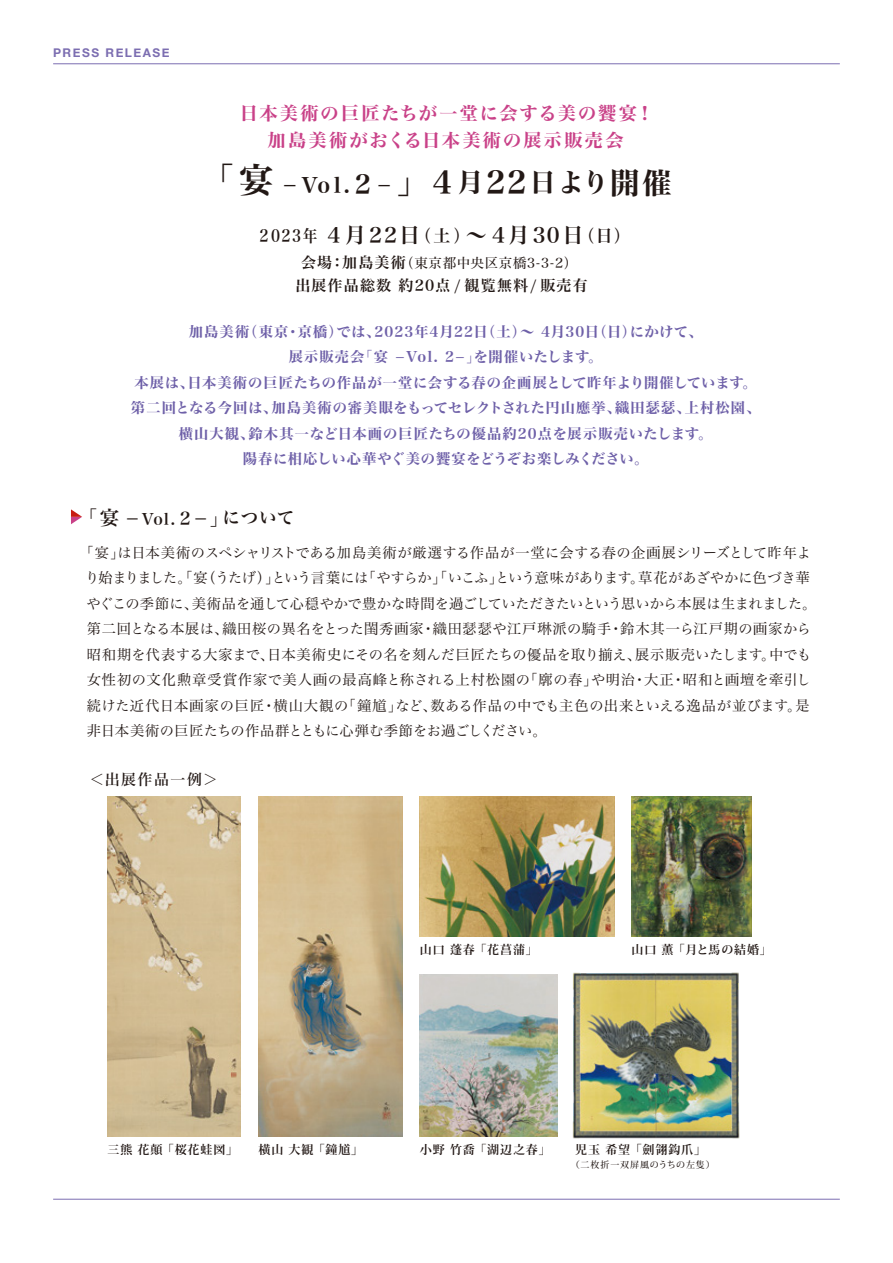
<style>
.page{position:relative;width:893px;height:1263px;background:#fff}
.page>*{position:absolute;margin:0;border:0;box-sizing:border-box;transform-origin:0 0}
.t1{font:20.7px "Hira Min Std W7";color:#221815}
.t2{font:19.5px "Hira Min Std W6";color:#221815}
.t3{font:18.15px/27px "Hira Min Std W7";letter-spacing:.115em;color:#c94188;text-align:center}
.t4{font:16.8px "Hira Min Std W6";letter-spacing:.11em;color:#221815;scale:.88 1}
.t5{font:15px "Hira Min Std W6";letter-spacing:.08em;color:#221815}
.t6{font:15px "Hira Min Std W5";letter-spacing:.1em;color:#221815}
.t7{font:14.25px/25.5px "Hira Min Std W3";letter-spacing:.01em;color:#221815}
.t8{font:14.25px/25.5px "Hira Min Std W7";letter-spacing:.055em;color:#6e60a8;text-align:center}
.t9{font:13.5px "Hira Min Std W4";letter-spacing:.05em;color:#221815}
.t10{font:700 12px "Koz Min Pr 6 N";letter-spacing:.08em;color:#221815}
.t11{font:700 12px "Helvetica Neue";letter-spacing:.125em;color:#7c6eb1}
.t12{font:500 9px "Koz Min Pr 6 N";letter-spacing:.1em;color:#221815}
.s1{font-size:34.5px}
.s2{font-size:25.8px}
.s3{font-size:31.05px}
.s4{font-size:29.25px}
.s5{font-size:21px}
.s6{font-family:"Hira Min Std W6";font-size:15px}
.s7{font-size:15.6px}
.s8{font-size:17.55px}
</style>
<div class="page">
<hr style="left:53px;top:63px;width:787px;height:1px;background:#7c6eb1">
<hr style="left:53px;top:1199px;width:787px;height:1px;background:#7c6eb1">
<img style="left:572px;top:972px;width:168px;height:167px">
<img style="left:107px;top:796px;width:134px;height:340px">
<img style="left:258px;top:796px;width:145px;height:340px">
<img style="left:420px;top:975px;width:137px;height:161px">
<img style="left:631px;top:796px;width:120px;height:140px">
<img style="left:420px;top:796px;width:194px;height:140px">
<svg style="left:71px;top:509px;width:11px;height:15px"></svg>
<p class="t11" style="left:53px;top:43px;width:118px">PRESS RELEASE</p>
<p class="t3" style="left:240px;top:100px;width:416px">日本美術の巨匠たちが一堂に会する美の饗宴！加島美術がおくる日本美術の展示販売会</p>
<h1 class="t1" style="left:200px;top:170px;width:473px"><span class="s1">「宴</span> -Vol. <span class="s2">2</span> -<span class="s1">」</span> <span class="s3">4</span><span class="s2">月</span><span class="s3">22</span><span class="s2">日より</span><span class="s4">開催</span></h1>
<p class="t4" style="left:259px;top:224px;width:423px">2023年 <span class="s5">4月22日</span>（土）<span class="s5">～ 4月30日</span>（日）</p>
<p class="t9" style="left:301px;top:253px;width:278px"><span class="s6">会場：加島美術</span>（東京都中央区京橋3-3-2）</p>
<p class="t5" style="left:295px;top:274px;width:294px">出展作品総数 約20点 / 観覧無料/ 販売有</p>
<p class="t8" style="left:131px;top:319px;width:631px">加島美術（東京・京橋）では、2023年4月22日（土）～ 4月30日（日）にかけて、<br>展示販売会「宴 -Vol. 2-」を開催いたします。<br>本展は、日本美術の巨匠たちの作品が一堂に会する春の企画展として昨年より開催しています。第二回となる今回は、加島美術の審美眼をもってセレクトされた円山應挙、織田瑟瑟、上村松園、横山大観、鈴木其一など日本画の巨匠たちの優品約20点を展示販売いたします。<br>陽春に相応しい心華やぐ美の饗宴をどうぞお楽しみください。</p>
<h2 class="t2" style="left:78px;top:503px;width:218px">「宴 -<span class="s7">Vol.</span> <span class="s8">2</span>-」<span class="s8">について</span></h2>
<p class="t7" style="left:85px;top:539px;width:733px;text-indent:-5px">「宴」は日本美術のスペシャリストである加島美術が厳選する作品が一堂に会する春の企画展シリーズとして昨年より始まりました。「宴（うたげ）」という言葉には「やすらか」「いこふ」という意味があります。草花があざやかに色づき華やぐこの季節に、美術品を通して心穏やかで豊かな時間を過ごしていただきたいという思いから本展は生まれました。第二回となる本展は、織田桜の異名をとった閨秀画家・織田瑟瑟や江戸琳派の騎手・鈴木其一ら江戸期の画家から昭和期を代表する大家まで、日本美術史にその名を刻んだ巨匠たちの優品を取り揃え、展示販売いたします。中でも女性初の文化勲章受賞作家で美人画の最高峰と称される上村松園の「廓の春」や明治・大正・昭和と画壇を牽引し続けた近代日本画家の巨匠・横山大観の「鐘馗」など、数ある作品の中でも主色の出来といえる逸品が並びます。是非日本美術の巨匠たちの作品群とともに心弾む季節をお過ごしください。</p>
<p class="t6" style="left:90px;top:769px;width:129px">＜出展作品一例＞</p>
<p class="t10" style="left:420px;top:943px;width:119px">山口 蓬春 「花菖蒲」</p>
<p class="t10" style="left:631px;top:943px;width:142px">山口 薫 「月と馬の結婚」</p>
<p class="t10" style="left:107px;top:1143px;width:132px">三熊 花顛 「桜花蛙図」</p>
<p class="t10" style="left:258px;top:1143px;width:106px">横山 大観 「鐘馗」</p>
<p class="t10" style="left:420px;top:1143px;width:132px">小野 竹喬 「湖辺之春」</p>
<p class="t10" style="left:575px;top:1143px;width:132px">児玉 希望 「劍翎鈎爪」</p>
<p class="t12" style="left:571px;top:1159px;width:145px">（二枚折一双屏風のうちの左隻）</p>
</div>
